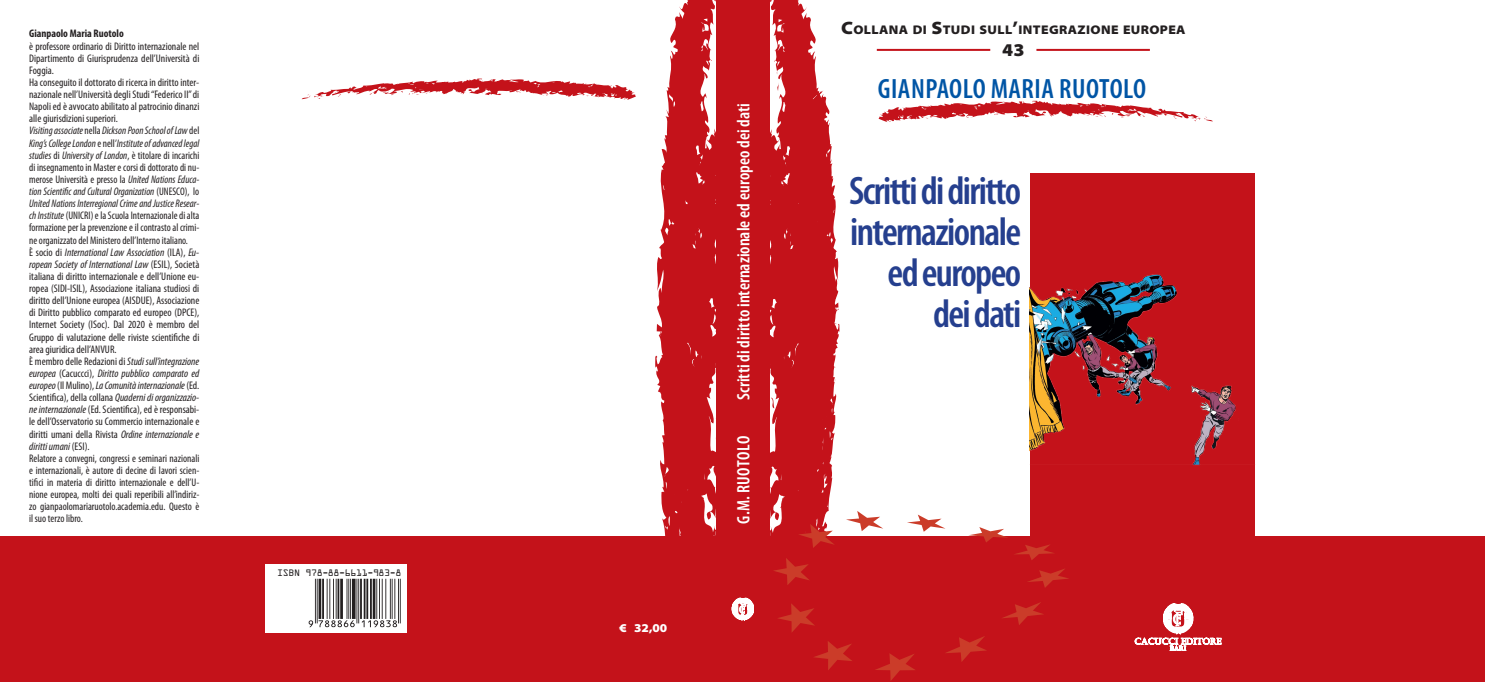
<style>
.page{position:relative;width:1485px;height:682px;background:#fff}
.page>*{position:absolute;margin:0;border:0;box-sizing:border-box;transform-origin:0 0}
.t1{font:600 condensed 40px/41px "Myriad Pro";letter-spacing:-.04em;color:#253f8e;text-align:right}
.t2{font:600 condensed 28px "Myriad Pro";letter-spacing:.02em;color:#0155a5}
.t3{font:600 condensed 18px "Myriad Pro";color:#fff}
.t4{font:600 condensed 18px "Myriad Pro";letter-spacing:.02em;color:#fff}
.t5{font:900 semi-expanded 18px "Myriad Pro";color:#231f20}
.t6{font:900 semi-expanded 12.6px "Myriad Pro";letter-spacing:.03em;color:#231f20}
.t7{font:900 semi-expanded 12px "Myriad Pro";color:#fff}
.t8{font:condensed 11px/12.1px "Myriad Pro";color:#231f20}
.t9{font:700 condensed 11px "Myriad Pro";color:#231f20}
.t10{font:10px "OCRA Extended";letter-spacing:-.03em;color:#231f20}
.s1{font-style:italic}
.s2{font-size:18px}
</style>
<div class="page">
<div style="left:0;top:537px;width:1484px;height:145px;background:#c4121a"></div>
<div style="left:716px;top:0;width:53px;height:682px;background:#c4121a"></div>
<svg style="left:840px;top:511px;width:229px;height:170px"></svg>
<hr style="left:876px;top:49px;width:114px;height:2px;background:#c4121a">
<hr style="left:1036px;top:49px;width:113px;height:2px;background:#c4121a">
<svg style="left:878px;top:100px;width:334px;height:22px"></svg>
<svg style="left:302px;top:78px;width:334px;height:22px"></svg>
<div style="left:265px;top:564px;width:142px;height:68px;background:#fff"></div>
<svg style="left:1134px;top:603px;width:87px;height:48px"></svg>
<svg style="left:731px;top:598px;width:23px;height:23px"></svg>
<img style="left:1029px;top:173px;width:225px;height:364px">
<svg style="left:308px;top:579px;width:92px;height:48px"></svg>
<svg style="left:654px;top:0;width:62px;height:537px"></svg>
<svg style="left:769px;top:0;width:71px;height:670px"></svg>
<p class="t9" style="left:29px;top:27px;width:96px">Gianpaolo Maria Ruotolo</p>
<p class="t8" style="left:29px;top:40px;width:172px">è professore ordinario di Diritto internazionale nel Dipartimento di Giurisprudenza dell’Università di Foggia.<br>Ha conseguito il dottorato di ricerca in diritto inter&shy;nazionale nell’Università degli Studi “Federico II” di Napoli ed è avvocato abilitato al patrocinio dinanzi alle giurisdizioni superiori.<br><span class="s1">Visiting associate</span> nella <span class="s1">Dickson Poon School of Law</span> del <span class="s1">King’s College London</span> e nell’<span class="s1">Institute of advanced legal studies</span> di <span class="s1">University of London</span>, è titolare di incarichi di insegnamento in Master e corsi di dottorato di nu&shy;merose Università e presso la <span class="s1">United Nations Educa&shy;tion Scientific and Cultural Organization</span> (UNESCO), lo <span class="s1">United Nations Interregional Crime and Justice Resear&shy;ch Institute</span> (UNICRI) e la Scuola Internazionale di alta formazione per la prevenzione e il contrasto al crimi&shy;ne organizzato del Ministero dell’Interno italiano.<br>È socio di <span class="s1">International Law Association</span> (ILA), <span class="s1">Eu&shy;ropean Society of International Law</span> (ESIL), Società italiana di diritto internazionale e dell’Unione eu&shy;ropea (SIDI-ISIL), Associazione italiana studiosi di diritto dell’Unione europea (AISDUE), Associazione di Diritto pubblico comparato ed europeo (DPCE), Internet Society (ISoc). Dal 2020 è membro del Gruppo di valutazione delle riviste scientifiche di area giuridica dell’ANVUR.<br>È membro delle Redazioni di <span class="s1">Studi sull’integrazione europea</span> (Cacuccci), <span class="s1">Diritto pubblico comparato ed europeo</span> (Il Mulino), <span class="s1">La Comunità internazionale</span> (Ed.<br>Scientifica), della collana <span class="s1">Quaderni di organizzazio&shy;ne internazionale</span> (Ed. Scientifica), ed è responsabi&shy;le dell’Osservatorio su Commercio internazionale e diritti umani della Rivista <span class="s1">Ordine internazionale e diritti umani</span> (ESI).<br>Relatore a convegni, congressi e seminari nazionali e internazionali, è autore di decine di lavori scien&shy;tifici in materia di diritto internazionale e dell’U&shy;nione europea, molti dei quali reperibili all’indiriz&shy;zo gianpaolomariaruotolo.academia.edu. Questo è il suo terzo libro.</p>
<p class="t10" style="left:277px;top:567px;width:126px">ISBN 978-88-6611-983-8</p>
<p class="t7" style="left:619px;top:620px;width:49px">€ 32,00</p>
<h3 class="t3" style="left:733px;top:400px;width:298px;rotate:-90deg">Scritti di diritto internazionale ed europeo dei dati</h3>
<h3 class="t4" style="left:733px;top:524px;width:89px;rotate:-90deg">G.M. RUOTOLO</h3>
<p class="t6" style="left:841px;top:21px;width:346px"><span class="s2">C</span>OLLANA DI <span class="s2">S</span>TUDI SULL<span class="s2">’</span>INTEGRAZIONE EUROPEA</p>
<h3 class="t5" style="left:1002px;top:37px;width:24px">43</h3>
<h2 class="t2" style="left:877px;top:74px;width:270px">GIANPAOLO MARIA RUOTOLO</h2>
<h1 class="t1" style="left:849px;top:171px;width:174px">Scritti di diritto internazionale ed europeo dei dati</h1>
</div>
